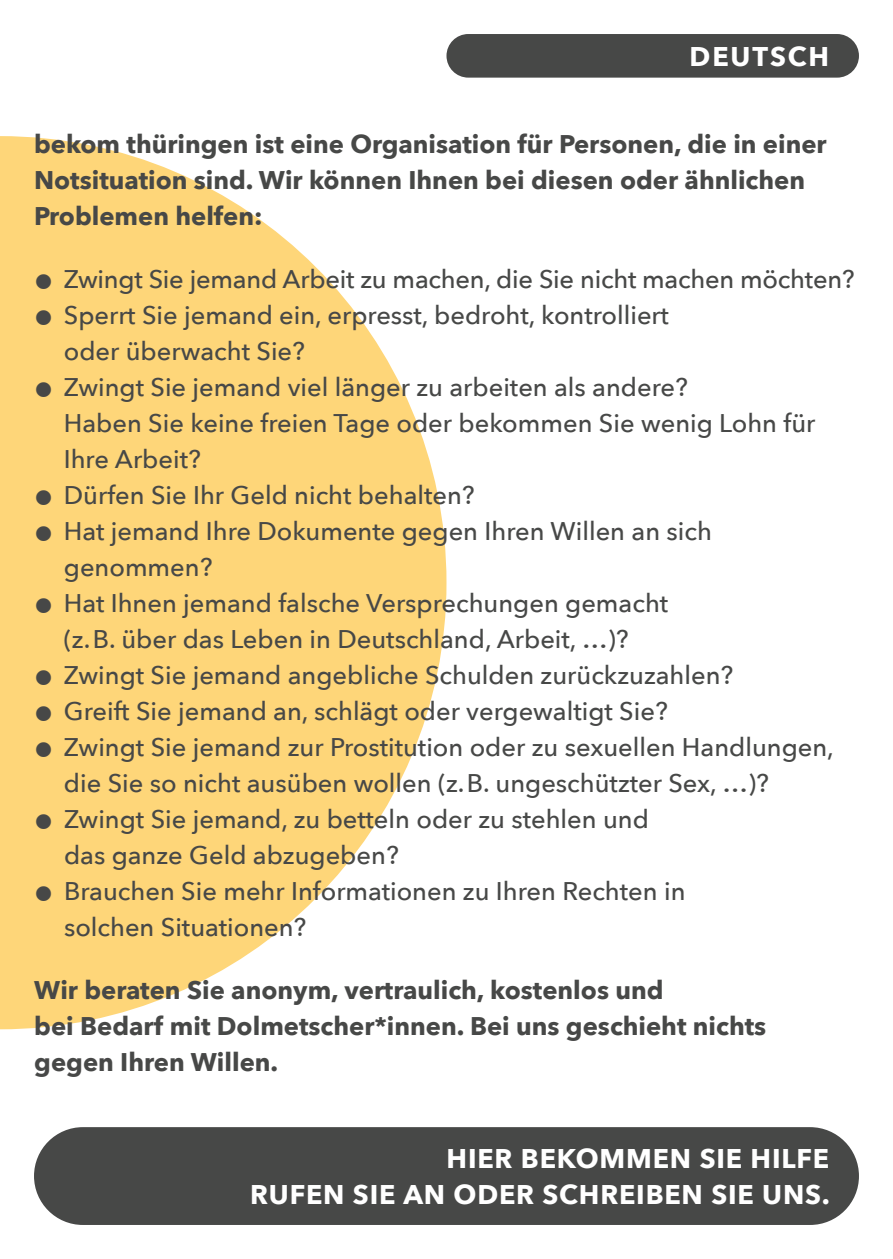
<style>
.page{position:relative;width:893px;height:1259px;background:#fff}
.page>*{position:absolute;margin:0;border:0;box-sizing:border-box;transform-origin:0 0}
.t1{font:700 27px/36px "Avenir Next";letter-spacing:.03em;color:#fff;text-align:right}
.t2{font:700 27px "Avenir Next";letter-spacing:.07em;color:#fff}
.t3{font:500 25.5px/36px "Avenir Next";color:#474847}
.t4{font:700 25.5px/36px "Avenir Next";color:#474847}
</style>
<div class="page">
<div style="left:446px;top:34px;width:413px;height:44px;background:#474847;border-radius:22px"></div>
<div style="left:34px;top:1127px;width:825px;height:98px;background:#474847;border-radius:49px"></div>
<svg style="left:0;top:136px;width:446px;height:893px;fill:#fed679"></svg>
<p class="t2" style="left:690px;top:33px;width:141px">DEUTSCH</p>
<p class="t4" style="left:34px;top:126px;width:794px">bekom thüringen ist eine Organisation für Personen, die in einer<br>Notsituation sind. Wir können Ihnen bei diesen oder ähnlichen<br>Problemen helfen:</p>
<p class="t3" style="left:34px;top:260px;width:822px">● Zwingt Sie jemand Arbeit zu machen, die Sie nicht machen möchten?</p>
<p class="t3" style="left:64px;top:296px;width:607px;text-indent:-30px">● Sperrt Sie jemand ein, erpresst, bedroht, kontrolliert oder überwacht Sie?</p>
<p class="t3" style="left:64px;top:368px;width:753px;text-indent:-30px">● Zwingt Sie jemand viel länger zu arbeiten als andere?<br>Haben Sie keine freien Tage oder bekommen Sie wenig Lohn für<br>Ihre Arbeit?</p>
<p class="t3" style="left:34px;top:476px;width:442px">● Dürfen Sie Ihr Geld nicht behalten?</p>
<p class="t3" style="left:64px;top:512px;width:650px;text-indent:-30px">● Hat jemand Ihre Dokumente gegen Ihren Willen an sich genommen?</p>
<p class="t3" style="left:34px;top:584px;width:636px;text-align:center">● Hat Ihnen jemand falsche Versprechungen gemacht (z.B. über das Leben in Deutschland, Arbeit, …)?</p>
<p class="t3" style="left:34px;top:656px;width:701px">● Zwingt Sie jemand angebliche Schulden zurückzuzahlen?</p>
<p class="t3" style="left:34px;top:692px;width:635px">● Greift Sie jemand an, schlägt oder vergewaltigt Sie?</p>
<p class="t3" style="left:64px;top:728px;width:771px;text-indent:-30px">● Zwingt Sie jemand zur Prostitution oder zu sexuellen Handlungen, die Sie so nicht ausüben wollen (z.B. ungeschützter Sex, …)?</p>
<p class="t3" style="left:64px;top:800px;width:586px;text-indent:-30px">● Zwingt Sie jemand, zu betteln oder zu stehlen und das ganze Geld abzugeben?</p>
<p class="t3" style="left:64px;top:872px;width:623px;text-indent:-30px">● Brauchen Sie mehr Informationen zu Ihren Rechten in solchen Situationen?</p>
<p class="t4" style="left:34px;top:972px;width:733px">Wir beraten Sie anonym, vertraulich, kostenlos und<br>bei Bedarf mit Dolmetscher*innen. Bei uns geschieht nichts gegen Ihren Willen.</p>
<p class="t1" style="left:250px;top:1139px;width:581px">HIER BEKOMMEN SIE HILFE<br>RUFEN SIE AN ODER SCHREIBEN SIE UNS.</p>
</div>
